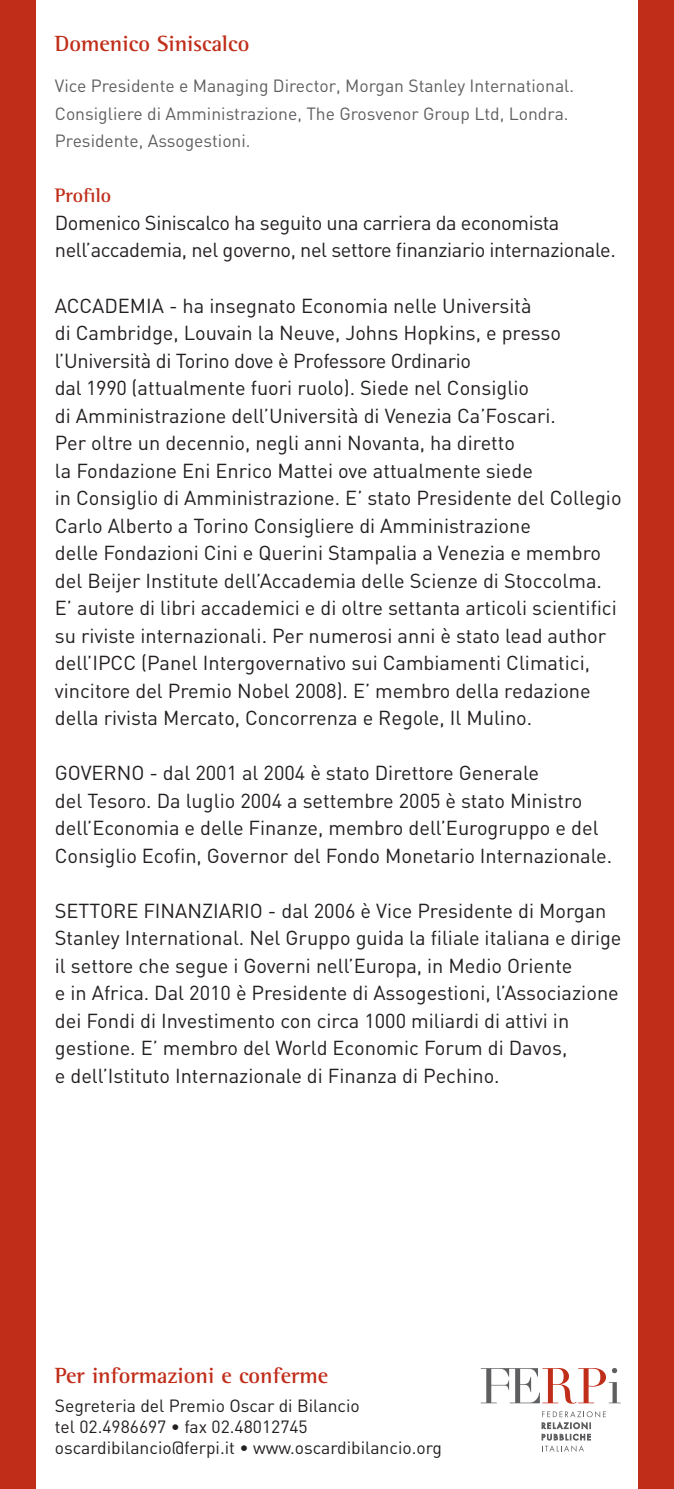
<style>
.page{position:relative;width:674px;height:1489px;background:#fff}
.page>*{position:absolute;margin:0;border:0;box-sizing:border-box;transform-origin:0 0}
.t1{font:700 22.5px "Rotis Semi Serif";color:#c02d19}
.t2{font:20px/27.5px "DIN";color:#231f20}
.t3{font:20px/27.5px "DIN";letter-spacing:-.02em;color:#231f20}
.t4{font:700 20px "Rotis Semi Serif";color:#c02d19}
.t5{font:17.5px/27.5px "DIN";color:#5f5f62}
.t6{font:17.5px/21px "DIN";color:#231f20}
</style>
<div class="page">
<div style="left:0;top:0;width:35px;height:1488px;background:#c02d19"></div>
<div style="left:638px;top:0;width:35px;height:1488px;background:#c02d19"></div>
<svg style="left:541px;top:1411px;width:64px;height:40px"></svg>
<svg style="left:480px;top:1368px;width:140px;height:35px"></svg>
<p class="t1" style="left:55px;top:35px;width:196px">Domenico Siniscalco</p>
<p class="t5" style="left:55px;top:74px;width:520px">Vice Presidente e Managing Director, Morgan Stanley International.<br>Consigliere di Amministrazione, The Grosvenor Group Ltd, Londra.<br>Presidente, Assogestioni.</p>
<p class="t4" style="left:55px;top:188px;width:58px">Profilo</p>
<p class="t3" style="left:55px;top:211px;width:562px">Domenico Siniscalco ha seguito una carriera da economista nell’accademia, nel governo, nel settore finanziario internazionale.</p>
<p class="t2" style="left:55px;top:294px;width:568px">ACCADEMIA - ha insegnato Economia nelle Università<br>di Cambridge, Louvain la Neuve, Johns Hopkins, e presso l’Università di Torino dove è Professore Ordinario<br>dal 1990 (attualmente fuori ruolo). Siede nel Consiglio<br>di Amministrazione dell’Università di Venezia Ca’Foscari.<br>Per oltre un decennio, negli anni Novanta, ha diretto<br>la Fondazione Eni Enrico Mattei ove attualmente siede<br>in Consiglio di Amministrazione. E’ stato Presidente del Collegio Carlo Alberto a Torino Consigliere di Amministrazione<br>delle Fondazioni Cini e Querini Stampalia a Venezia e membro del Beijer Institute dell’Accademia delle Scienze di Stoccolma.<br>E’ autore di libri accademici e di oltre settanta articoli scientifici su riviste internazionali. Per numerosi anni è stato lead author dell’IPCC (Panel Intergovernativo sui Cambiamenti Climatici, vincitore del Premio Nobel 2008). E’ membro della redazione della rivista Mercato, Concorrenza e Regole, Il Mulino.</p>
<p class="t2" style="left:55px;top:761px;width:558px">GOVERNO - dal 2001 al 2004 è stato Direttore Generale<br>del Tesoro. Da luglio 2004 a settembre 2005 è stato Ministro dell’Economia e delle Finanze, membro dell’Eurogruppo e del Consiglio Ecofin, Governor del Fondo Monetario Internazionale.</p>
<p class="t2" style="left:55px;top:899px;width:568px">SETTORE FINANZIARIO - dal 2006 è Vice Presidente di Morgan Stanley International. Nel Gruppo guida la filiale italiana e dirige il settore che segue i Governi nell’Europa, in Medio Oriente<br>e in Africa. Dal 2010 è Presidente di Assogestioni, l’Associazione dei Fondi di Investimento con circa 1000 miliardi di attivi in gestione. E’ membro del World Economic Forum di Davos,<br>e dell’Istituto Internazionale di Finanza di Pechino.</p>
<p class="t1" style="left:55px;top:1367px;width:275px">Per informazioni e conferme</p>
<p class="t6" style="left:55px;top:1396px;width:388px">Segreteria del Premio Oscar di Bilancio<br>tel 02.4986697 • fax 02.48012745 oscardibilancio@ferpi.it • www.oscardibilancio.org</p>
</div>
